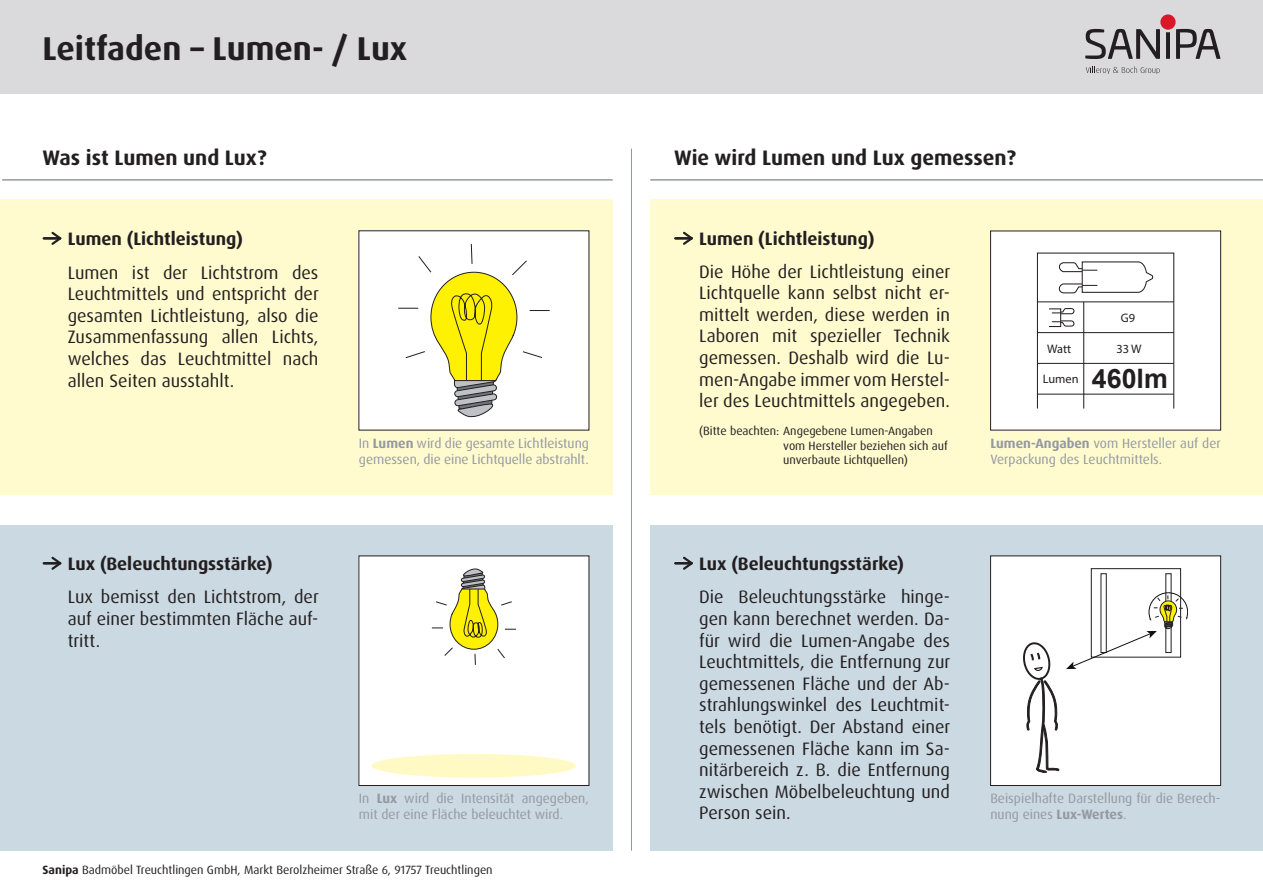
<style>
.page{position:relative;width:1263px;height:893px;background:#fff}
.page>*{position:absolute;margin:0;border:0;box-sizing:border-box;transform-origin:0 0}
.t1{font:700 33px "Dax Pro";color:#231f20}
.t2{font:700 21px "Dax Pro";color:#231f20}
.t3{font:18px/21.6px "Dax Pro";color:#231f20;text-align:justify}
.t4{font:700 18px "Dax Pro";color:#231f20}
.t5{font:13.5px/16.2px "Dax Pro";color:#9499a1}
.t6{font:12.3px "Myriad Pro";color:#231f20}
.t7{font:12px/14.4px "Dax Pro";color:#231f20}
.s1{font-family:"Arial";font-weight:700;font-size:26.85px}
.s2{font-weight:700}
</style>
<div class="page">
<div style="left:0;top:0;width:1263px;height:94px;background:#dad9dc"></div>
<div style="left:0;top:200px;width:613px;height:295px;background:#fffbcf"></div>
<div style="left:650px;top:200px;width:613px;height:295px;background:#fffbcf"></div>
<div style="left:0;top:525px;width:613px;height:326px;background:#cbd9e2"></div>
<div style="left:650px;top:525px;width:613px;height:325px;background:#cbd9e2"></div>
<div style="left:359px;top:231px;width:230px;height:199px;background:#fff"></div>
<div style="left:359px;top:556px;width:230px;height:229px;background:#fff"></div>
<div style="left:990px;top:556px;width:231px;height:229px;background:#fff"></div>
<div style="left:990px;top:556px;width:231px;height:230px;border:1px solid #231f20"></div>
<div style="left:990px;top:231px;width:231px;height:199px;background:#fff"></div>
<div style="left:990px;top:231px;width:231px;height:199px;border:1px solid #231f20"></div>
<hr style="left:2px;top:179px;width:611px;height:2px;background:#9499a1">
<hr style="left:650px;top:179px;width:613px;height:2px;background:#9499a1">
<svg style="left:44px;top:231px;width:18px;height:14px"></svg>
<svg style="left:675px;top:231px;width:18px;height:14px"></svg>
<svg style="left:44px;top:556px;width:18px;height:14px"></svg>
<hr style="left:631px;top:149px;width:1px;height:702px;background:#9499a1">
<svg style="left:675px;top:556px;width:18px;height:14px"></svg>
<svg style="left:1086px;top:66px;width:74px;height:8px"></svg>
<svg style="left:1085px;top:29px;width:135px;height:30px"></svg>
<div style="left:1160px;top:14px;width:15px;height:16px;background:#d91729;border-radius:50%"></div>
<svg style="left:398px;top:244px;width:152px;height:173px"></svg>
<svg style="left:432px;top:569px;width:84px;height:96px"></svg>
<div style="left:372px;top:754px;width:204px;height:24px;background:#fffac4;border-radius:50%"></div>
<svg style="left:1059px;top:261px;width:94px;height:33px"></svg>
<svg style="left:1052px;top:308px;width:23px;height:19px"></svg>
<hr style="left:1037px;top:302px;width:137px;height:1px;background:#231f20">
<hr style="left:1037px;top:332px;width:137px;height:1px;background:#231f20">
<hr style="left:1037px;top:363px;width:137px;height:1px;background:#231f20">
<hr style="left:1037px;top:394px;width:137px;height:1px;background:#231f20">
<hr style="left:1083px;top:302px;width:1px;height:106px;background:#231f20">
<svg style="left:1023px;top:642px;width:36px;height:131px"></svg>
<div style="left:1091px;top:568px;width:90px;height:89px;border:1px solid #231f20"></div>
<svg style="left:1066px;top:592px;width:122px;height:77px"></svg>
<h1 class="t1" style="left:43px;top:27px;width:366px">Leitfaden – Lumen- / Lux</h1>
<p class="t2" style="left:43px;top:144px;width:226px">Was ist Lumen und Lux?</p>
<p class="t2" style="left:674px;top:144px;width:344px">Wie wird Lumen und Lux gemessen?</p>
<p class="t4" style="left:68px;top:227px;width:177px">Lumen (Lichtleistung)</p>
<p class="t4" style="left:699px;top:227px;width:177px">Lumen (Lichtleistung)</p>
<p class="t3" style="left:68px;top:262px;width:253px">Lumen ist der Lichtstrom des Leuchtmittels und entspricht der gesamten Lichtleistung, also die Zusammenfassung allen Lichts, welches das Leuchtmittel nach allen Seiten ausstahlt.</p>
<p class="t3" style="left:699px;top:261px;width:253px">Die Höhe der Lichtleistung einer Lichtquelle kann selbst nicht er&shy;mittelt werden, diese werden in Laboren mit spezieller Technik gemessen. Deshalb wird die Lu&shy;men-Angabe immer vom Herstel&shy;ler des Leuchtmittels angegeben.</p>
<p class="t6" style="left:1121px;top:310px;width:16px">G9</p>
<p class="t6" style="left:1047px;top:341px;width:26px">Watt</p>
<p class="t6" style="left:1116px;top:341px;width:27px">33 W</p>
<p class="t6" style="left:1043px;top:371px;width:127px">Lumen <span class="s1">460lm</span></p>
<p class="t7" style="left:783px;top:424px;width:166px;text-indent:-84px">(Bitte beachten: Angegebene Lumen-Angaben vom Hersteller beziehen sich auf unverbaute Lichtquellen)</p>
<p class="t5" style="left:359px;top:435px;width:232px">In <span class="s2">Lumen</span> wird die gesamte Lichtleistung gemessen, die eine Lichtquelle abstrahlt.</p>
<p class="t5" style="left:990px;top:435px;width:232px"><span class="s2">Lumen-Angaben</span> vom Hersteller auf der<br>Verpackung des Leuchtmittels.</p>
<p class="t4" style="left:68px;top:552px;width:206px">Lux (Beleuchtungsstärke)</p>
<p class="t4" style="left:699px;top:552px;width:206px">Lux (Beleuchtungsstärke)</p>
<p class="t3" style="left:68px;top:586px;width:253px">Lux bemisst den Lichtstrom, der auf einer bestimmten Fläche auf&shy;tritt.</p>
<p class="t3" style="left:699px;top:586px;width:253px">Die Beleuchtungsstärke hinge&shy;gen kann berechnet werden. Da&shy;für wird die Lumen-Angabe des Leuchtmittels, die Entfernung zur gemessenen Fläche und der Ab&shy;strahlungswinkel des Leuchtmit&shy;tels benötigt. Der Abstand einer gemessenen Fläche kann im Sa&shy;nitärbereich z. B. die Entfernung zwischen Möbelbeleuchtung und Person sein.</p>
<p class="t5" style="left:359px;top:790px;width:232px">In <span class="s2">Lux</span> wird die Intensität angegeben, mit der eine Fläche beleuchtet wird.</p>
<p class="t7" style="left:43px;top:862px;width:452px"><span class="s2">Sanipa</span> Badmöbel Treuchtlingen GmbH, Markt Berolzheimer Straße 6, 91757 Treuchtlingen</p>
<p class="t5" style="left:990px;top:790px;width:232px">Beispielhafte Darstellung für die Berech&shy;nung eines <span class="s2">Lux-Wertes</span>.</p>
</div>
